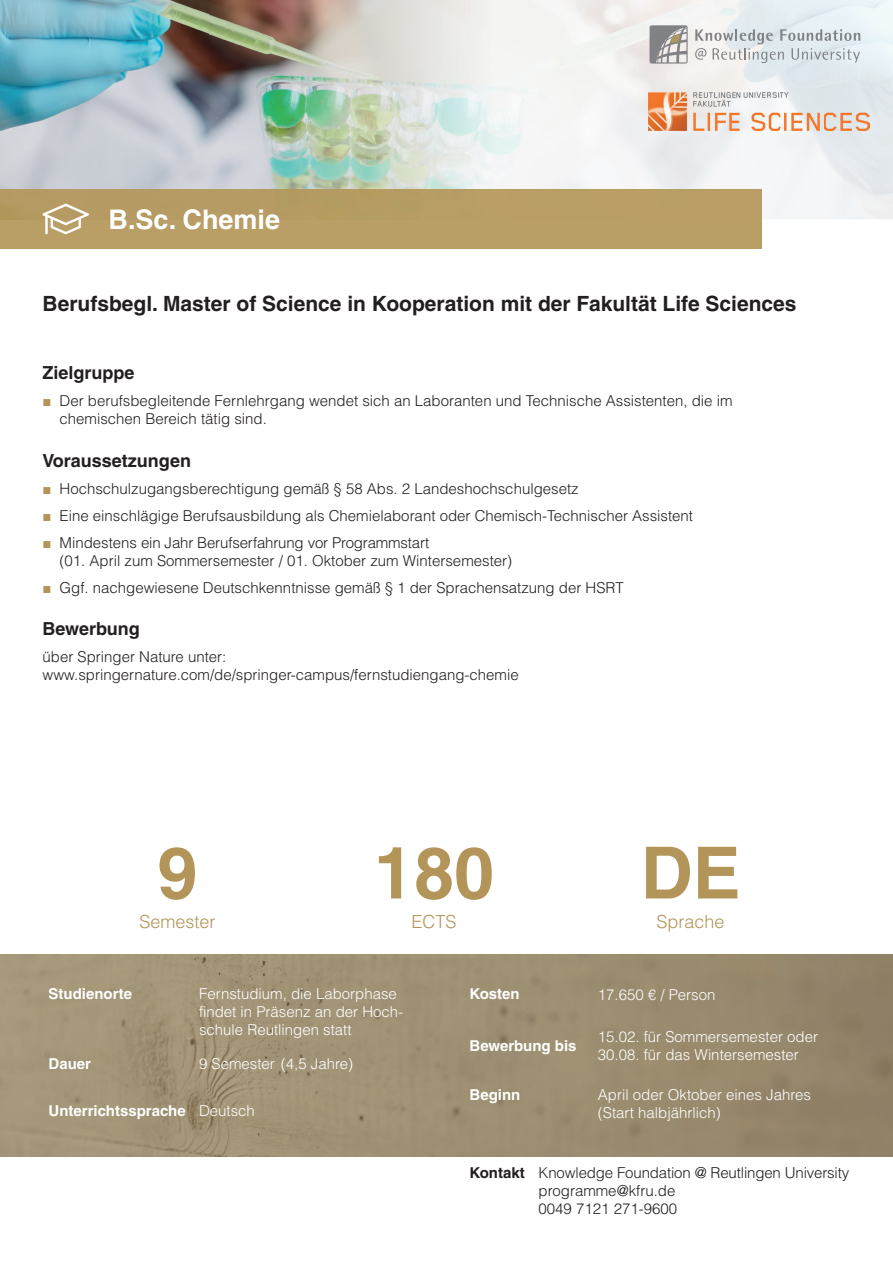
<style>
.page{position:relative;width:893px;height:1263px;background:#fff}
.page>*{position:absolute;margin:0;border:0;box-sizing:border-box;transform-origin:0 0}
.t1{font:700 72px "Helvetica LT Pro";color:#b39559}
.t2{font:700 27px "Helvetica LT Pro";color:#fff}
.t3{font:700 21px "Helvetica LT Pro";color:#231f20}
.t4{font:700 18px "Helvetica LT Pro";color:#231f20}
.t5{font:300 18px "Helvetica LT Pro";color:#b39559}
.t6{font:300 15px/18px "Helvetica LT Pro";color:#231f20}
.t7{font:300 15px/18px "Helvetica LT Pro";color:#fff}
.t8{font:700 15px "Helvetica LT Pro";color:#fff}
.s1{font-family:"Arial";font-weight:400;color:#b39559}
.s2{font-weight:300}
.s3{font-weight:700}
</style>
<div class="page">
<img style="left:0;top:0;width:840px;height:131px">
<img style="left:840px;top:0;width:53px;height:219px">
<img style="left:0;top:131px;width:735px;height:58px">
<img style="left:735px;top:131px;width:106px;height:88px">
<div style="left:0;top:219px;width:761px;height:30px;background:#b99e65"></div>
<div style="left:0;top:189px;width:761px;height:30px;background:#b79c64"></div>
<img style="left:0;top:955px;width:893px;height:201px">
<svg style="left:43px;top:204px;width:46px;height:30px"></svg>
<svg style="left:695px;top:29px;width:165px;height:34px;background:#d2d7da"></svg>
<svg style="left:649px;top:25px;width:39px;height:39px;background:#a5a4a3"></svg>
<img style="left:648px;top:92px;width:221px;height:39px">
<h2 class="t2" style="left:109px;top:203px;width:173px">B.Sc. Chemie</h2>
<h3 class="t3" style="left:43px;top:291px;width:756px">Berufsbegl. Master of Science in Kooperation mit der Fakultät Life Sciences</h3>
<p class="t4" style="left:43px;top:362px;width:94px">Zielgruppe</p>
<p class="t6" style="left:60px;top:391px;width:675px;text-indent:-17px"><span class="s1">■</span> Der berufsbegleitende Fernlehrgang wendet sich an Laboranten und Technische Assistenten, die im chemischen Bereich tätig sind.</p>
<p class="t4" style="left:43px;top:449px;width:150px">Voraussetzungen</p>
<p class="t6" style="left:43px;top:479px;width:538px"><span class="s1">■</span> Hochschulzugangsberechtigung gemäß § 58 Abs. 2 Landeshochschulgesetz</p>
<p class="t6" style="left:43px;top:506px;width:652px"><span class="s1">■</span> Eine einschlägige Berufsausbildung als Chemielaborant oder Chemisch-Technischer Assistent</p>
<p class="t6" style="left:60px;top:533px;width:454px;text-indent:-17px"><span class="s1">■</span> Mindestens ein Jahr Berufserfahrung vor Programmstart<br>(01. April zum Sommersemester / 01. Oktober zum Wintersemester)</p>
<p class="t6" style="left:43px;top:578px;width:583px"><span class="s1">■</span> Ggf. nachgewiesene Deutschkenntnisse gemäß § 1 der Sprachensatzung der HSRT</p>
<p class="t4" style="left:43px;top:618px;width:99px">Bewerbung</p>
<p class="t6" style="left:43px;top:648px;width:478px">über Springer Nature unter: www.springernature.com/de/springer-campus/fernstudiengang-chemie</p>
<h1 class="t1" style="left:157px;top:829px;width:42px">9</h1>
<p class="t5" style="left:139px;top:910px;width:78px">Semester</p>
<h1 class="t1" style="left:374px;top:829px;width:122px">180</h1>
<p class="t5" style="left:411px;top:910px;width:46px">ECTS</p>
<h1 class="t1" style="left:641px;top:829px;width:102px">DE</h1>
<p class="t5" style="left:657px;top:910px;width:70px">Sprache</p>
<p class="t8" style="left:49px;top:984px;width:85px">Studienorte</p>
<p class="t7" style="left:199px;top:984px;width:206px">Fernstudium, die Laborphase findet in Präsenz an der Hoch&shy;schule Reutlingen statt</p>
<p class="t8" style="left:49px;top:1055px;width:44px">Dauer</p>
<p class="t7" style="left:199px;top:1055px;width:156px">9 Semester (4,5 Jahre)</p>
<p class="t8" style="left:49px;top:1101px;width:208px">Unterrichtssprache <span class="s2">Deutsch</span></p>
<p class="t8" style="left:469px;top:984px;width:52px">Kosten</p>
<p class="t7" style="left:598px;top:985px;width:119px">17.650 € / Person</p>
<p class="t8" style="left:469px;top:1036px;width:108px">Bewerbung bis</p>
<p class="t7" style="left:598px;top:1027px;width:222px">15.02. für Sommersemester oder<br>30.08. für das Wintersemester</p>
<p class="t8" style="left:469px;top:1086px;width:52px">Beginn</p>
<p class="t7" style="left:598px;top:1086px;width:215px">April oder Oktober eines Jahres (Start halbjährlich)</p>
<p class="t6" style="left:539px;top:1164px;width:312px;text-indent:-69px"><span class="s3">Kontakt</span> Knowledge Foundation @ Reutlingen University programme@kfru.de<br>0049 7121 271-9600</p>
</div>
